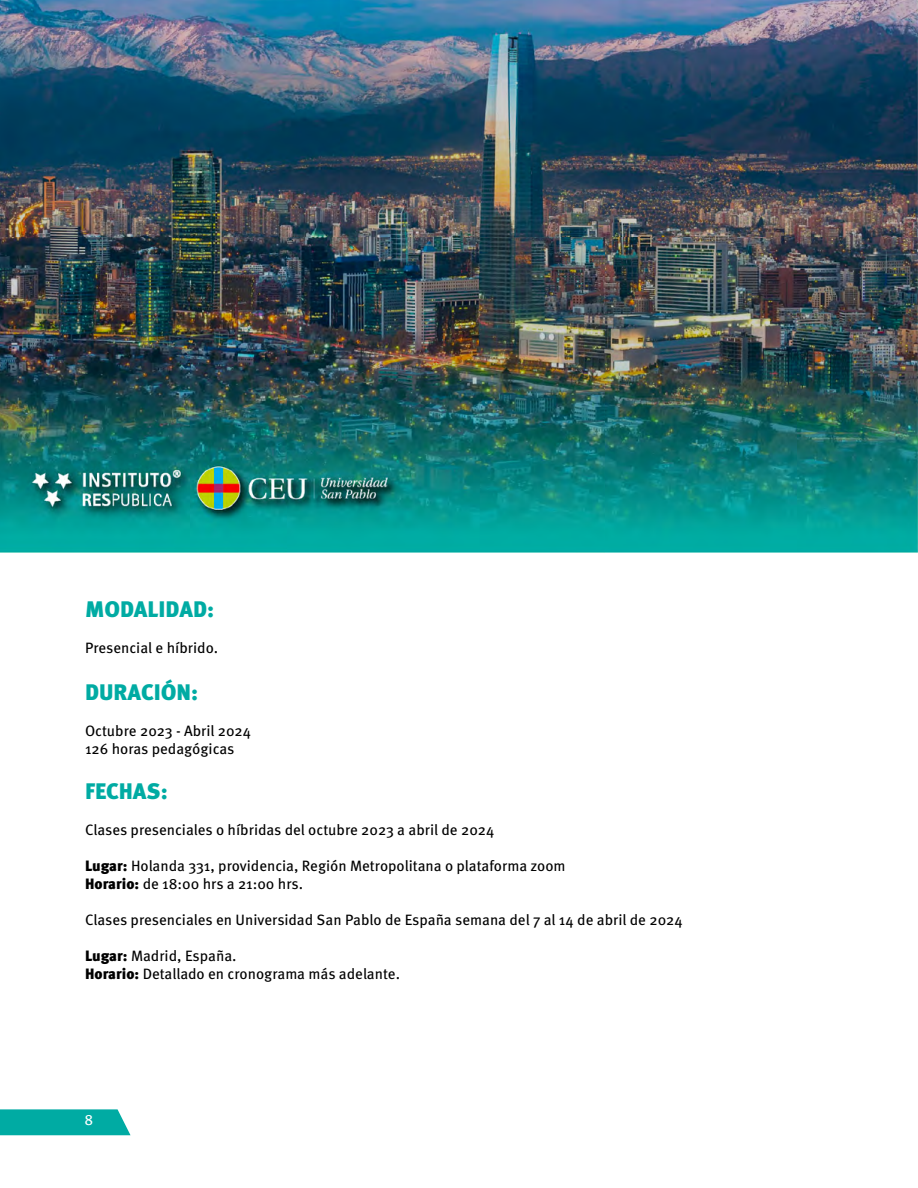
<style>
.page{position:relative;width:918px;height:1188px;background:#fff}
.page>*{position:absolute;margin:0;border:0;box-sizing:border-box;transform-origin:0 0}
.t1{font:900 22.5px "Meta Pro";color:#00aba3}
.t2{font:15px/18px "Meta Pro";color:#000}
.t3{font:15px "Meta Pro";color:#fff}
.s1{font-weight:900}
</style>
<div class="page">
<svg style="left:0;top:1109px;width:131px;height:26px;background:#11b0a9"></svg>
<img style="left:0;top:236px;width:605px;height:317px">
<img style="left:605px;top:236px;width:313px;height:317px">
<img style="left:0;top:0;width:918px;height:236px">
<h1 class="t1" style="left:85px;top:595px;width:131px">MODALIDAD:</h1>
<p class="t2" style="left:85px;top:640px;width:135px">Presencial e híbrido.</p>
<h1 class="t1" style="left:85px;top:678px;width:115px">DURACIÓN:</h1>
<p class="t2" style="left:85px;top:722px;width:168px">Octubre 2023 - Abril 2024<br>126 horas pedagógicas</p>
<h1 class="t1" style="left:85px;top:777px;width:84px">FECHAS:</h1>
<p class="t2" style="left:85px;top:821px;width:411px">Clases presenciales o híbridas del octubre 2023 a abril de 2024</p>
<p class="t2" style="left:85px;top:857px;width:482px"><span class="s1">Lugar:</span> Holanda 331, providencia, Región Metropolitana o plataforma zoom<br><span class="s1">Horario:</span> de 18:00 hrs a 21:00 hrs.</p>
<p class="t2" style="left:85px;top:911px;width:599px">Clases presenciales en Universidad San Pablo de España semana del 7 al 14 de abril de 2024</p>
<p class="t2" style="left:85px;top:947px;width:317px"><span class="s1">Lugar:</span> Madrid, España.<br><span class="s1">Horario:</span> Detallado en cronograma más adelante.</p>
<p class="t3" style="left:85px;top:1110px;width:10px">8</p>
</div>
